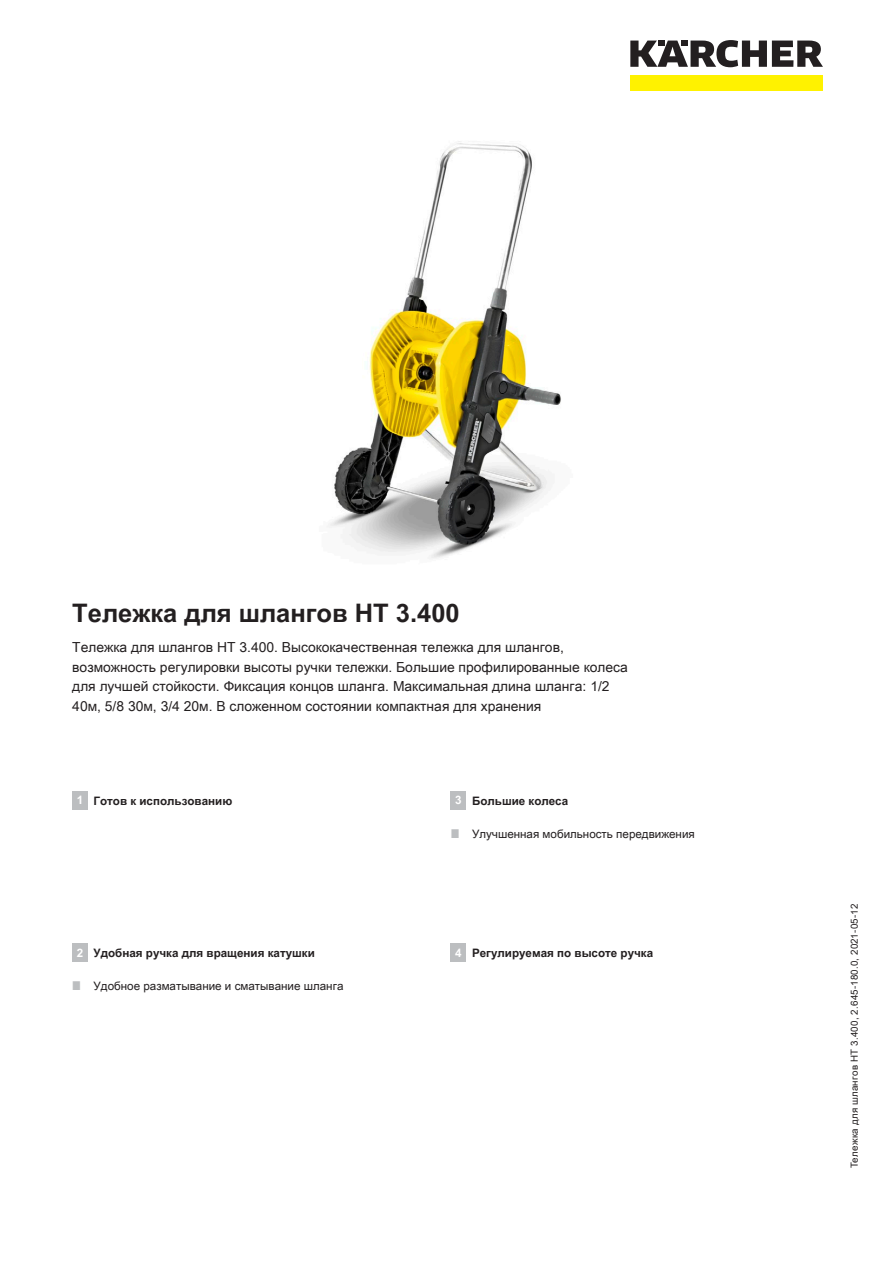
<style>
.page{position:relative;width:893px;height:1263px;background:#fff}
.page>*{position:absolute;margin:0;border:0;box-sizing:border-box;transform-origin:0 0}
.t1{font:700 25.5px "Arial Unicode MS";color:#231f20}
.t2{font:13.8px/19.5px "Arial Unicode MS";color:#231f20}
.t3{font:700 11.7px "Arial Unicode MS";color:#231f20}
.t4{font:11.7px "Arial Unicode MS";color:#231f20}
.t5{font:700 11.7px "Arial Unicode MS";color:#fff}
.t6{font:9.75px "Arial Unicode MS";letter-spacing:.025em;color:#231f20}
</style>
<div class="page">
<div style="left:630px;top:75px;width:193px;height:16px;background:#fff200"></div>
<svg style="left:630px;top:40px;width:193px;height:27px"></svg>
<img style="left:327px;top:141px;width:234px;height:418px">
<div style="left:72px;top:791px;width:16px;height:19px;background:#bcbec0"></div>
<div style="left:72px;top:943px;width:16px;height:19px;background:#bcbec0"></div>
<div style="left:451px;top:791px;width:15px;height:19px;background:#bcbec0"></div>
<div style="left:451px;top:943px;width:15px;height:19px;background:#bcbec0"></div>
<h1 class="t1" style="left:72px;top:594px;width:389px">Тележка для шлангов HT 3.400</h1>
<p class="t2" style="left:72px;top:637px;width:557px">Тележка для шлангов HT 3.400. Высококачественная тележка для шлангов, возможность регулировки высоты ручки тележки. Большие профилированные колеса для лучшей стойкости. Фиксация концов шланга. Максимальная длина шланга: 1/2<br>40м, 5/8 30м, 3/4 20м. В сложенном состоянии компактная для хранения</p>
<p class="t5" style="left:77px;top:792px;width:8px">1</p>
<p class="t3" style="left:94px;top:792px;width:140px">Готов к использованию</p>
<p class="t5" style="left:77px;top:944px;width:8px">2</p>
<p class="t3" style="left:94px;top:944px;width:223px">Удобная ручка для вращения катушки</p>
<p class="t4" style="left:94px;top:977px;width:252px">Удобное разматывание и сматывание шланга</p>
<p class="t5" style="left:455px;top:792px;width:8px">3</p>
<p class="t3" style="left:472px;top:792px;width:98px">Большие колеса</p>
<p class="t4" style="left:472px;top:825px;width:224px">Улучшенная мобильность передвижения</p>
<p class="t5" style="left:455px;top:944px;width:8px">4</p>
<p class="t3" style="left:472px;top:944px;width:183px">Регулируемая по высоте ручка</p>
<p class="t6" style="left:847px;top:1168px;width:265px;rotate:-90deg">Тележка для шлангов HT 3.400, 2.645-180.0, 2021-05-12</p>
</div>
